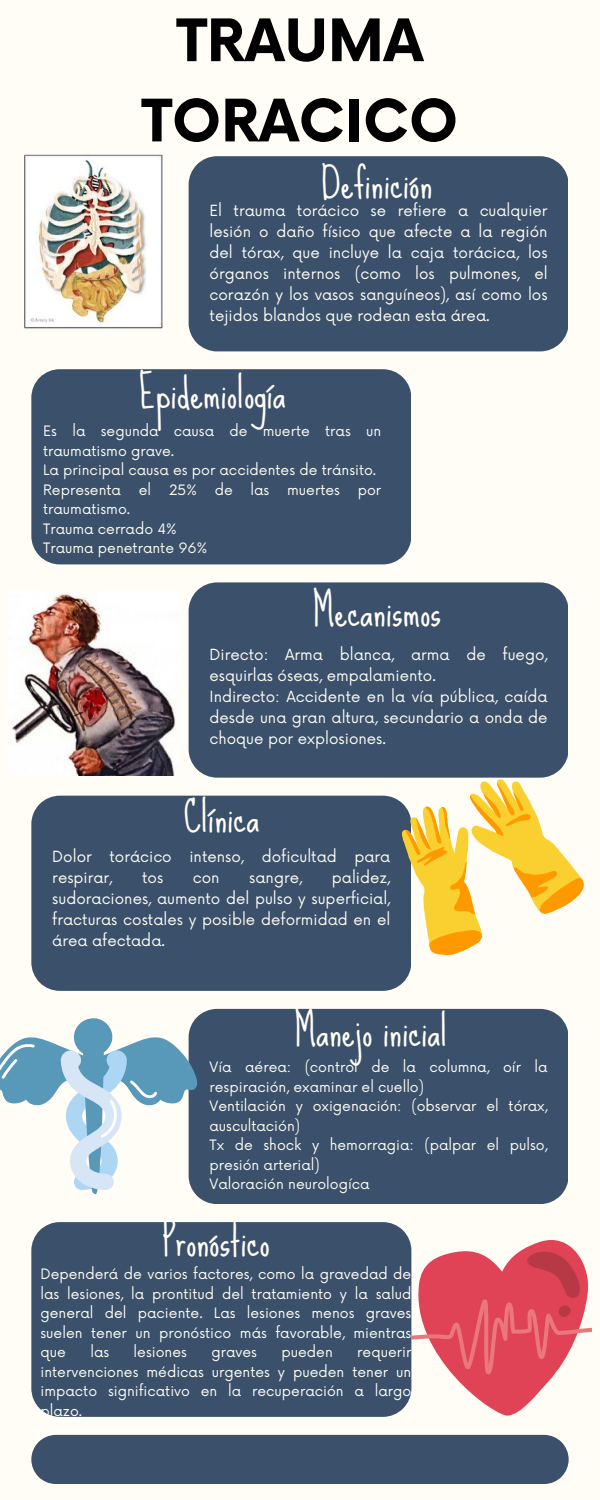
<style>
.page{position:relative;width:600px;height:1500px;background:#fffdf5}
.page>*{position:absolute;margin:0;border:0;box-sizing:border-box;transform-origin:0 0}
.t1{font:700 57px/80.2px "Now";color:#000;text-align:center}
.t2{font:41px "Sue Ellen Francisco";color:#fffdf5}
.t3{font:15px/21px "Now";color:#fffdf5;text-align:justify}
.t4{font:14px/19.5px "Now";color:#fffdf5}
</style>
<div class="page">
<div style="left:189px;top:156px;width:379px;height:195px;background:#3a506b"></div>
<div style="left:31px;top:369px;width:380px;height:195px;background:#3a506b"></div>
<div style="left:189px;top:582px;width:379px;height:196px;background:#3a506b"></div>
<div style="left:31px;top:796px;width:380px;height:195px;background:#3a506b"></div>
<div style="left:197px;top:1009px;width:371px;height:195px;background:#3a506b"></div>
<div style="left:31px;top:1222px;width:380px;height:195px;background:#3a506b"></div>
<div style="left:31px;top:1435px;width:538px;height:49px;background:#3a506b"></div>
<svg style="left:0;top:1017px;width:197px;height:179px"></svg>
<svg style="left:411px;top:1240px;width:180px;height:176px"></svg>
<svg style="left:377px;top:761px;width:207px;height:202px"></svg>
<img style="left:24px;top:155px;width:139px;height:174px">
<img style="left:12px;top:594px;width:164px;height:182px">
<h2 class="t1" style="left:142px;top:4px;width:318px">TRAUMA<br>TORACICO</h2>
<p class="t2" style="left:321px;top:160px;width:113px">Definición</p>
<h2 class="t3" style="left:210px;top:201px;width:340px">El trauma torácico se refiere a cualquier lesión o daño físico que afecte a la región del tórax, que incluye la caja torácica, los órganos internos (como los pulmones, el corazón y los vasos sanguíneos), así como los tejidos blandos que rodean esta área.</h2>
<p class="t2" style="left:139px;top:370px;width:149px">Epidemiología</p>
<p class="t4" style="left:43px;top:422px;width:340px">Es la segunda causa de muerte tras un traumatismo grave.</p>
<p class="t4" style="left:43px;top:461px;width:335px">La principal causa es por accidentes de tránsito.</p>
<p class="t4" style="left:43px;top:481px;width:79px">Representa</p>
<p class="t4" style="left:139px;top:481px;width:14px">el</p>
<p class="t4" style="left:169px;top:481px;width:29px">25%</p>
<p class="t4" style="left:215px;top:481px;width:20px">de</p>
<p class="t4" style="left:251px;top:481px;width:20px">las</p>
<p class="t4" style="left:287px;top:481px;width:54px">muertes</p>
<p class="t4" style="left:358px;top:481px;width:25px">por</p>
<p class="t4" style="left:43px;top:500px;width:89px">traumatismo.</p>
<p class="t4" style="left:43px;top:520px;width:135px">Trauma cerrado 4%</p>
<h2 class="t4" style="left:43px;top:539px;width:166px">Trauma penetrante 96%</h2>
<p class="t2" style="left:313px;top:588px;width:130px">Mecanismos</p>
<p class="t3" style="left:210px;top:645px;width:340px">Directo: Arma blanca, arma de fuego, esquirlas óseas, empalamiento.</p>
<p class="t3" style="left:210px;top:687px;width:340px">Indirecto: Accidente en la vía pública, caída desde una gran altura, secundario a onda de choque por explosiones.</p>
<p class="t2" style="left:183px;top:794px;width:77px">Clínica</p>
<h2 class="t3" style="left:52px;top:847px;width:340px">Dolor torácico intenso, doficultad para respirar,</h2>
<h2 class="t3" style="left:52px;top:868px;width:340px;text-indent:280px">palidez, sudoraciones, aumento del pulso y superficial, fracturas costales y posible deformidad en el área afectada.</h2>
<h2 class="t3" style="left:142px;top:868px;width:23px">tos</h2>
<h2 class="t3" style="left:193px;top:868px;width:28px">con</h2>
<h2 class="t3" style="left:249px;top:868px;width:54px">sangre,</h2>
<p class="t2" style="left:295px;top:1008px;width:154px">Manejo inicial</p>
<h2 class="t4" style="left:210px;top:1058px;width:340px">Vía aérea: (control de la columna, oír la respiración, examinar el cuello)</h2>
<p class="t4" style="left:210px;top:1097px;width:340px">Ventilación y oxigenación: (observar el tórax, auscultación)</p>
<p class="t4" style="left:210px;top:1136px;width:340px">Tx de shock y hemorragia: (palpar el pulso, presión arterial)</p>
<p class="t4" style="left:210px;top:1175px;width:162px">Valoración neurologíca</p>
<p class="t2" style="left:162px;top:1217px;width:109px">Pronóstico</p>
<p class="t4" style="left:41px;top:1265px;width:372px;text-align:justify">Dependerá de varios factores, como la gravedad de las lesiones, la prontitud del tratamiento y la salud general del paciente. Las lesiones menos graves suelen tener un pronóstico más favorable, mientras que</p>
<p class="t4" style="left:90px;top:1343px;width:20px">las</p>
<p class="t4" style="left:134px;top:1343px;width:55px">lesiones</p>
<p class="t4" style="left:211px;top:1343px;width:47px">graves</p>
<p class="t4" style="left:281px;top:1343px;width:53px">pueden</p>
<p class="t4" style="left:41px;top:1343px;width:372px;text-align:justify;text-indent:317px">requerir intervenciones médicas urgentes y pueden tener un impacto significativo en la recuperación a largo plazo.</p>
</div>
